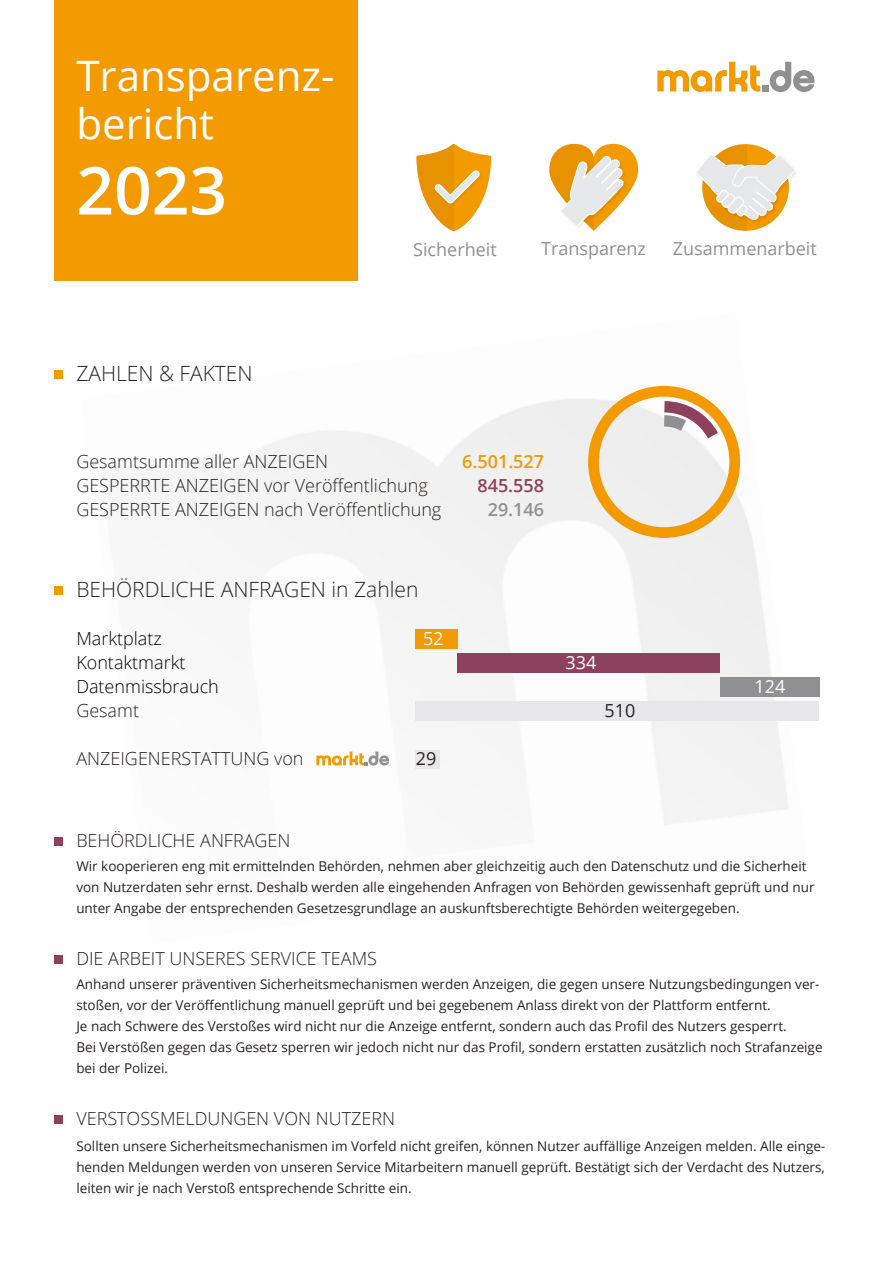
<style>
.page{position:relative;width:893px;height:1263px;background:#fff}
.page>*{position:absolute;margin:0;border:0;box-sizing:border-box;transform-origin:0 0}
.t1{font:600 66px "Open Sans";color:#fff}
.t2{font:42px/48px "Open Sans";color:#fff}
.t3{font:300 21px "Open Sans";color:#282222}
.t4{font:300 18px/24px "Open Sans";color:#282222}
.t5{font:300 18px "Open Sans";color:#000}
.t6{font:18px "Open Sans";color:#8f9092}
.t7{font:600 18px "Open Sans";color:#f39a00}
.t8{font:18px "Open Sans";color:#fff}
.t9{font:600 18px "Open Sans";color:#8c415c}
.t10{font:600 18px "Open Sans";color:#8f9092}
.t11{font:18px "Open Sans";color:#282222}
.t12{font:13.5px/21px "Open Sans";color:#282222}
</style>
<div class="page">
<img style="left:185px;top:385px;width:603px;height:440px">
<div style="left:54px;top:0;width:303px;height:281px;background:#f39a00"></div>
<div style="left:762px;top:85px;width:7px;height:7px;background:#8f9092"></div>
<svg style="left:770px;top:62px;width:44px;height:30px"></svg>
<svg style="left:657px;top:62px;width:103px;height:30px"></svg>
<svg style="left:316px;top:751px;width:73px;height:14px"></svg>
<svg style="left:416px;top:144px;width:75px;height:87px"></svg>
<svg style="left:549px;top:143px;width:89px;height:88px"></svg>
<svg style="left:697px;top:144px;width:99px;height:87px"></svg>
<div style="left:415px;top:629px;width:42px;height:20px;background:#f39a00"></div>
<div style="left:458px;top:653px;width:262px;height:19px;background:#8c415c"></div>
<div style="left:720px;top:677px;width:99px;height:20px;background:#8f9092"></div>
<div style="left:415px;top:701px;width:404px;height:20px;background:#e7e7e9"></div>
<div style="left:415px;top:750px;width:25px;height:18px;background:#e8e7e9"></div>
<div style="left:54px;top:370px;width:9px;height:8px;background:#f39a00"></div>
<div style="left:54px;top:586px;width:9px;height:9px;background:#f39a00"></div>
<div style="left:54px;top:837px;width:9px;height:9px;background:#8c415c"></div>
<div style="left:54px;top:955px;width:9px;height:8px;background:#8c415c"></div>
<div style="left:54px;top:1115px;width:9px;height:9px;background:#8c415c"></div>
<svg style="left:653px;top:395px;width:75px;height:56px"></svg>
<div style="left:588px;top:386px;width:152px;height:152px;border:11px solid #f39a00;border-radius:50%"></div>
<h2 class="t2" style="left:76px;top:51px;width:260px">Transparenz&shy;bericht</h2>
<h1 class="t1" style="left:76px;top:145px;width:152px">2023</h1>
<h3 class="t3" style="left:76px;top:359px;width:178px">ZAHLEN &amp; FAKTEN</h3>
<h3 class="t6" style="left:413px;top:237px;width:85px">Sicherheit</h3>
<h3 class="t6" style="left:541px;top:236px;width:106px">Transparenz</h3>
<h3 class="t6" style="left:673px;top:236px;width:145px">Zusammenarbeit</h3>
<h3 class="t4" style="left:76px;top:449px;width:367px">Gesamtsumme aller ANZEIGEN<br>GESPERRTE ANZEIGEN vor Veröffentlichung<br>GESPERRTE ANZEIGEN nach Veröffentlichung</h3>
<h3 class="t7" style="left:462px;top:449px;width:83px">6.501.527</h3>
<h3 class="t9" style="left:477px;top:473px;width:68px">845.558</h3>
<h3 class="t10" style="left:488px;top:497px;width:58px">29.146</h3>
<h3 class="t3" style="left:76px;top:575px;width:344px">BEHÖRDLICHE ANFRAGEN in Zahlen</h3>
<h3 class="t5" style="left:76px;top:626px;width:87px">Marktplatz</h3>
<h3 class="t8" style="left:423px;top:626px;width:22px">52</h3>
<h3 class="t5" style="left:76px;top:650px;width:111px">Kontaktmarkt</h3>
<h3 class="t8" style="left:566px;top:650px;width:32px">334</h3>
<h3 class="t5" style="left:76px;top:674px;width:144px">Datenmissbrauch</h3>
<h3 class="t8" style="left:755px;top:674px;width:32px">124</h3>
<h3 class="t4" style="left:76px;top:698px;width:64px">Gesamt</h3>
<h3 class="t11" style="left:604px;top:698px;width:32px">510</h3>
<h3 class="t4" style="left:76px;top:746px;width:229px">ANZEIGENERSTATTUNG von</h3>
<h3 class="t11" style="left:416px;top:746px;width:22px">29</h3>
<h3 class="t4" style="left:76px;top:828px;width:216px">BEHÖRDLICHE ANFRAGEN</h3>
<p class="t12" style="left:76px;top:855px;width:740px">Wir kooperieren eng mit ermittelnden Behörden, nehmen aber gleichzeitig auch den Datenschutz und die Sicherheit von Nutzerdaten sehr ernst. Deshalb werden alle eingehenden Anfragen von Behörden gewissenhaft geprüft und nur unter Angabe der entsprechenden Gesetzesgrundlage an auskunftsberechtigte Behörden weitergegeben.</p>
<h3 class="t4" style="left:76px;top:946px;width:302px">DIE ARBEIT UNSERES SERVICE TEAMS</h3>
<p class="t12" style="left:76px;top:973px;width:748px">Anhand unserer präventiven Sicherheitsmechanismen werden Anzeigen, die gegen unsere Nutzungsbedingungen ver&shy;stoßen, vor der Veröffentlichung manuell geprüft und bei gegebenem Anlass direkt von der Plattform entfernt.<br>Je nach Schwere des Verstoßes wird nicht nur die Anzeige entfernt, sondern auch das Profil des Nutzers gesperrt.<br>Bei Verstößen gegen das Gesetz sperren wir jedoch nicht nur das Profil, sondern erstatten zusätzlich noch Strafanzeige bei der Polizei.</p>
<h3 class="t4" style="left:76px;top:1106px;width:320px">VERSTOSSMELDUNGEN VON NUTZERN</h3>
<p class="t12" style="left:76px;top:1135px;width:750px;text-align:justify">Sollten unsere Sicherheitsmechanismen im Vorfeld nicht greifen, können Nutzer auffällige Anzeigen melden. Alle einge&shy;henden Meldungen werden von unseren Service Mitarbeitern manuell geprüft. Bestätigt sich der Verdacht des Nutzers, leiten wir je nach Verstoß entsprechende Schritte ein.</p>
</div>
